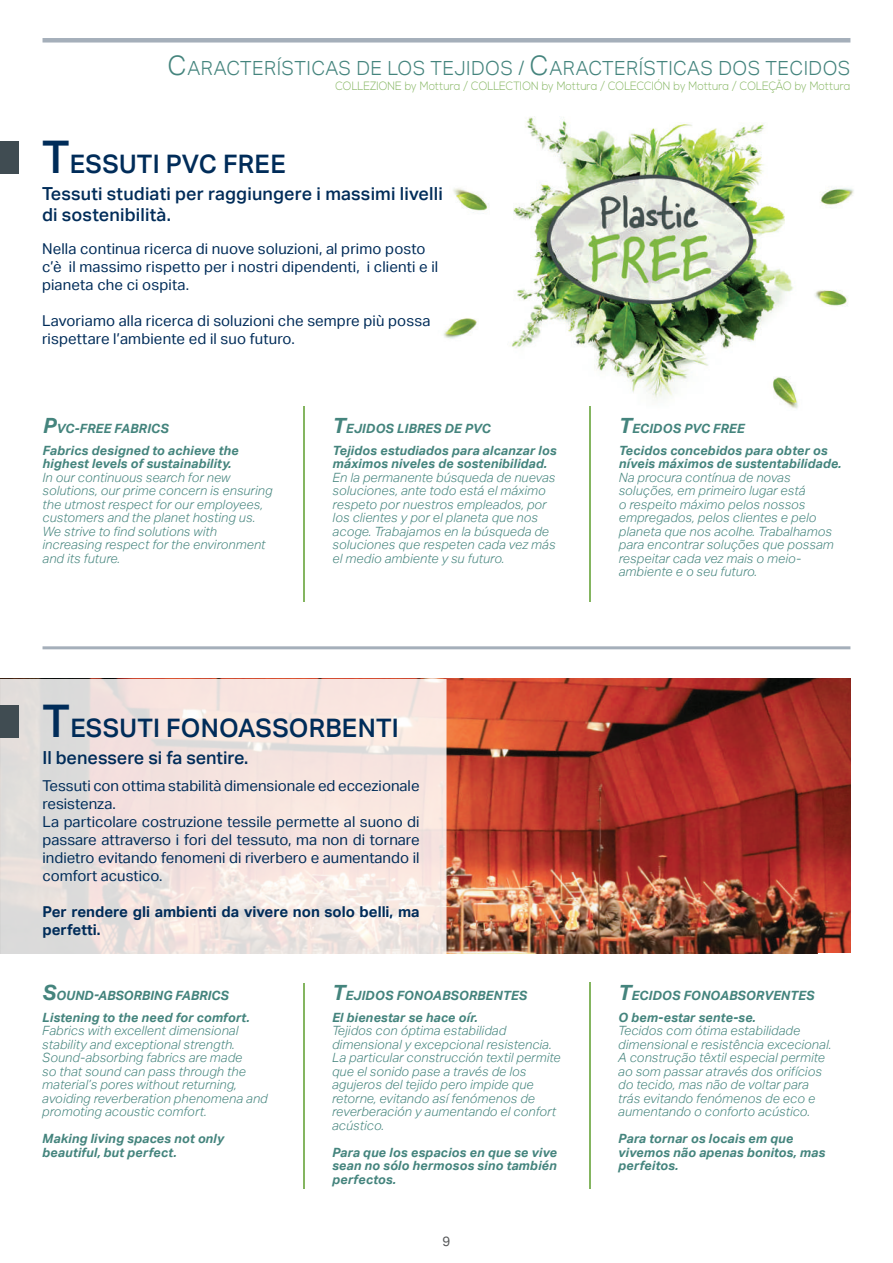
<style>
.page{position:relative;width:893px;height:1263px;background:#fff}
.page>*{position:absolute;margin:0;border:0;box-sizing:border-box;transform-origin:0 0}
.t1{font:500 25.5px "Aktiv Grotesk";letter-spacing:.01em;color:#002c59}
.t2{font:300 19.5px "Aktiv Grotesk";letter-spacing:.025em;color:#44847d}
.t3{font:500 18px/21px "Aktiv Grotesk";letter-spacing:.01em;color:#002c59}
.t4{font:15px/18px "Aktiv Grotesk";color:#002c59}
.t5{font:700 15px/18px "Aktiv Grotesk";color:#002c59}
.t6{font:13.5px "Aktiv Grotesk";color:#57585a}
.t7{font:italic 300 12.75px/13.5px "Aktiv Grotesk";letter-spacing:.01em;color:#44847d}
.t8{font:italic 700 12.75px/13.5px "Aktiv Grotesk";letter-spacing:.01em;color:#44847d}
.t9{font:300 12px "Nexa";color:#84b560;scale:.9 1}
.s1{font-size:27px}
.s2{font-size:45px}
.s3{font-size:21px}
</style>
<div class="page">
<img style="left:446px;top:679px;width:404px;height:274px">
<svg style="left:0;top:679px;width:446px;height:275px;background:#efe2de"></svg>
<img style="left:443px;top:116px;width:411px;height:335px">
<div style="left:0;top:141px;width:19px;height:32px;background:#404c52"></div>
<div style="left:0;top:705px;width:19px;height:32px;background:#404c52"></div>
<hr style="left:303px;top:983px;width:1px;height:205px;background:#84b560">
<hr style="left:589px;top:982px;width:1px;height:206px;background:#84b560">
<hr style="left:304px;top:406px;width:1px;height:195px;background:#84b560">
<hr style="left:590px;top:406px;width:1px;height:195px;background:#84b560">
<div style="left:43px;top:38px;width:807px;height:5px;background:#a5afba"></div>
<hr style="left:43px;top:646px;width:807px;height:3px;background:#a5afba">
<h2 class="t2" style="left:168px;top:57px;width:684px"><span class="s1">C</span>ARACTERÍSTICAS DE LOS TEJIDOS / <span class="s1">C</span>ARACTERÍSTICAS DOS TECIDOS</h2>
<p class="t9" style="left:335px;top:79px;width:574px">COLLEZIONE by Mottura / COLLECTION by Mottura / COLECCIÓN by Mottura / COLEÇÃO by Mottura</p>
<h1 class="t1" style="left:42px;top:149px;width:245px"><span class="s2">T</span>ESSUTI PVC FREE</h1>
<h3 class="t3" style="left:42px;top:183px;width:402px">Tessuti studiati per raggiungere i massimi livelli di sostenibilità.</h3>
<p class="t4" style="left:42px;top:240px;width:398px">Nella continua ricerca di nuove soluzioni, al primo posto c’è il massimo rispetto per i nostri dipendenti, i clienti e il pianeta che ci ospita.</p>
<p class="t4" style="left:42px;top:312px;width:390px">Lavoriamo alla ricerca di soluzioni che sempre più possa rispettare l’ambiente ed il suo futuro.</p>
<p class="t8" style="left:43px;top:422px;width:127px"><span class="s3">P</span>VC-FREE FABRICS</p>
<p class="t8" style="left:333px;top:422px;width:159px"><span class="s3">T</span>EJIDOS LIBRES DE PVC</p>
<p class="t8" style="left:619px;top:422px;width:127px"><span class="s3">T</span>ECIDOS PVC FREE</p>
<p class="t8" style="left:43px;top:444px;width:198px">Fabrics designed to achieve the highest levels of sustainability.</p>
<p class="t7" style="left:43px;top:471px;width:231px">In our continuous search for new solutions, our prime concern is ensuring the utmost respect for our employees, customers and the planet hosting us.<br>We strive to find solutions with increasing respect for the environment and its future.</p>
<p class="t8" style="left:333px;top:444px;width:225px">Tejidos estudiados para alcanzar los máximos niveles de sostenibilidad.</p>
<p class="t7" style="left:333px;top:471px;width:224px">En la permanente búsqueda de nuevas soluciones, ante todo está el máximo respeto por nuestros empleados, por los clientes y por el planeta que nos acoge. Trabajamos en la búsqueda de soluciones que respeten cada vez más el medio ambiente y su futuro.</p>
<h1 class="t1" style="left:43px;top:713px;width:358px"><span class="s2">T</span>ESSUTI FONOASSORBENTI</h1>
<h3 class="t3" style="left:43px;top:747px;width:207px">Il benessere si fa sentire.</h3>
<p class="t4" style="left:43px;top:777px;width:379px">Tessuti con ottima stabilità dimensionale ed eccezionale resistenza.<br>La particolare costruzione tessile permette al suono di passare attraverso i fori del tessuto, ma non di tornare indietro evitando fenomeni di riverbero e aumentando il comfort acustico.</p>
<p class="t5" style="left:43px;top:903px;width:379px">Per rendere gli ambienti da vivere non solo belli, ma perfetti.</p>
<p class="t8" style="left:619px;top:444px;width:224px">Tecidos concebidos para obter os níveis máximos de sustentabilidade.</p>
<p class="t7" style="left:619px;top:471px;width:216px">Na procura contínua de novas soluções, em primeiro lugar está<br>o respeito máximo pelos nossos empregados, pelos clientes e pelo planeta que nos acolhe. Trabalhamos para encontrar soluções que possam respeitar cada vez mais o meio&shy;ambiente e o seu futuro.</p>
<p class="t8" style="left:43px;top:989px;width:188px"><span class="s3">S</span>OUND-ABSORBING FABRICS</p>
<p class="t8" style="left:332px;top:989px;width:196px"><span class="s3">T</span>EJIDOS FONOABSORBENTES</p>
<p class="t8" style="left:618px;top:989px;width:198px"><span class="s3">T</span>ECIDOS FONOABSORVENTES</p>
<p class="t8" style="left:42px;top:1010px;width:209px">Listening to the need for comfort.</p>
<p class="t7" style="left:42px;top:1024px;width:227px">Fabrics with excellent dimensional stability and exceptional strength.<br>Sound-absorbing fabrics are made<br>so that sound can pass through the material’s pores without returning, avoiding reverberation phenomena and promoting acoustic comfort.</p>
<p class="t8" style="left:42px;top:1132px;width:183px">Making living spaces not only beautiful, but perfect.</p>
<p class="t8" style="left:332px;top:1010px;width:147px">El bienestar se hace oír.</p>
<p class="t7" style="left:332px;top:1024px;width:230px">Tejidos con óptima estabilidad dimensional y excepcional resistencia.<br>La particular construcción textil permite que el sonido pase a través de los agujeros del tejido pero impide que retorne, evitando así fenómenos de reverberación y aumentando el confort acústico.</p>
<p class="t8" style="left:332px;top:1145px;width:226px;text-align:justify">Para que los espacios en que se vive sean no sólo hermosos sino también perfectos.</p>
<p class="t6" style="left:442px;top:1234px;width:9px">9</p>
<p class="t8" style="left:618px;top:1010px;width:139px">O bem-estar sente-se.</p>
<p class="t7" style="left:618px;top:1024px;width:215px">Tecidos com ótima estabilidade dimensional e resistência excecional.<br>A construção têxtil especial permite ao som passar através dos orifícios do tecido, mas não de voltar para trás evitando fenómenos de eco e aumentando o conforto acústico.</p>
<p class="t8" style="left:618px;top:1132px;width:208px">Para tornar os locais em que vivemos não apenas bonitos, mas perfeitos.</p>
</div>
